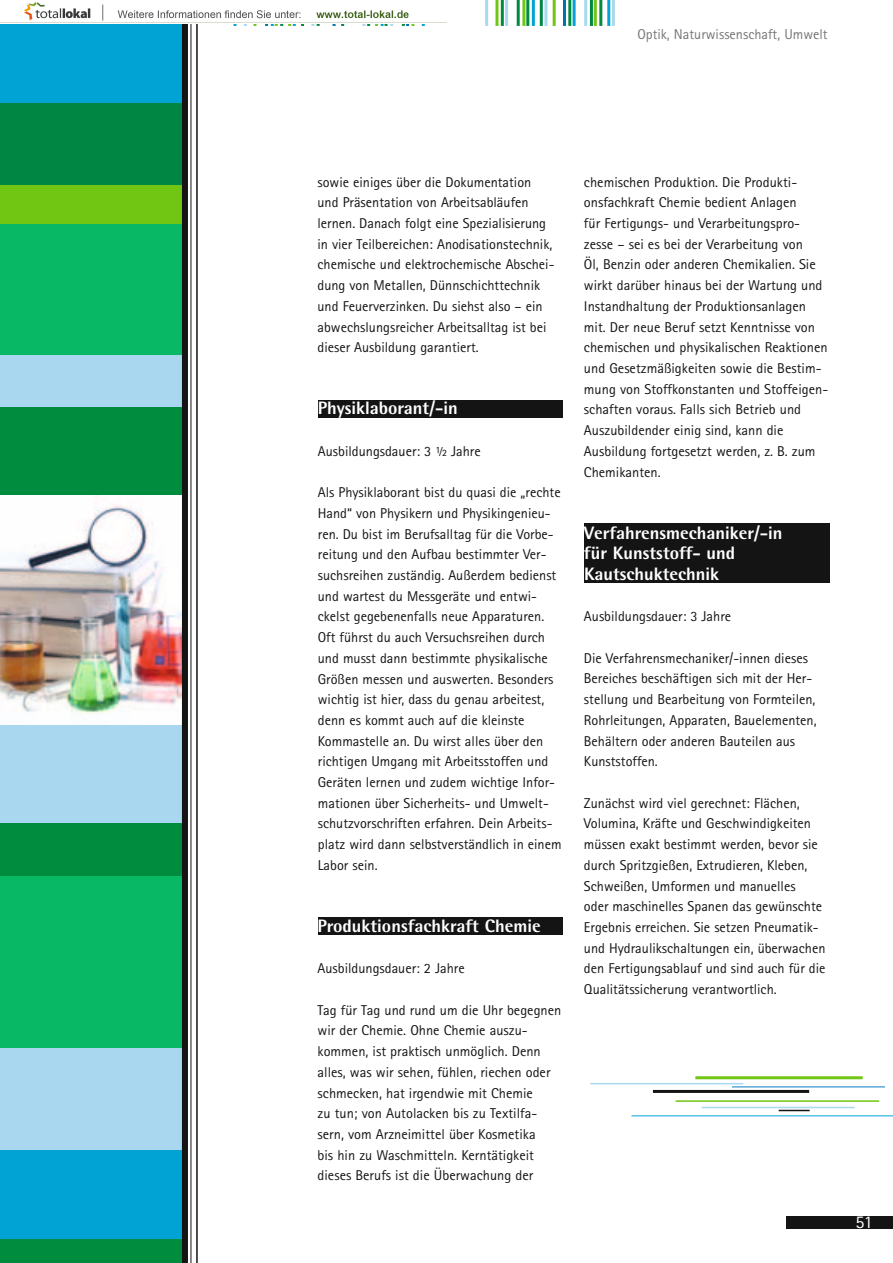
<style>
.page{position:relative;width:893px;height:1263px;background:#fff}
.page>*{position:absolute;margin:0;border:0;box-sizing:border-box;transform-origin:0 0}
.t1{font:800 18px/20.7px "Rotis Semi Sans";color:#fff}
.t2{font:18px "Rotis Sans Serif";color:#fff}
.t3{font:14.25px/20.7px "Rotis Sans Serif";color:#131413}
.t4{font:14.25px "Rotis Sans Serif";color:#757574}
</style>
<div class="page">
<div style="left:787px;top:1216px;width:106px;height:13px;background:#131413"></div>
<div style="left:318px;top:917px;width:245px;height:17px;background:#131413"></div>
<div style="left:318px;top:401px;width:244px;height:17px;background:#131413"></div>
<div style="left:0;top:1233px;width:184px;height:30px;background:#008c3e"></div>
<div style="left:0;top:181px;width:184px;height:66px;background:#71c513"></div>
<div style="left:0;top:872px;width:184px;height:184px;background:#09b864"></div>
<div style="left:0;top:350px;width:184px;height:65px;background:#a8d7ef"></div>
<div style="left:0;top:96px;width:184px;height:89px;background:#008643"></div>
<div style="left:0;top:407px;width:184px;height:89px;background:#008c3e"></div>
<div style="left:0;top:224px;width:184px;height:131px;background:#09b864"></div>
<div style="left:0;top:0;width:184px;height:102px;background:#00a3d3"></div>
<div style="left:0;top:691px;width:184px;height:134px;background:#a8d7ef"></div>
<div style="left:0;top:823px;width:184px;height:53px;background:#008c3e"></div>
<div style="left:0;top:1048px;width:184px;height:140px;background:#a8d7ef"></div>
<div style="left:0;top:1150px;width:184px;height:88px;background:#00a3d3"></div>
<img style="left:0;top:505px;width:182px;height:220px">
<div style="left:182px;top:0;width:6px;height:1263px;background:#131413"></div>
<hr style="left:191px;top:0;width:1px;height:1263px;background:#131413">
<hr style="left:196px;top:0;width:2px;height:1263px;background:#131413">
<hr style="left:612px;top:0;width:3px;height:26px;background:#a8d9f0">
<hr style="left:607px;top:0;width:3px;height:26px;background:#00a3d3">
<hr style="left:599px;top:0;width:3px;height:26px;background:#008c3e">
<hr style="left:594px;top:0;width:3px;height:26px;background:#71c513">
<hr style="left:590px;top:0;width:3px;height:26px;background:#008643">
<hr style="left:584px;top:0;width:3px;height:26px;background:#a8d9f0">
<hr style="left:573px;top:0;width:3px;height:26px;background:#00a3d3">
<hr style="left:568px;top:0;width:3px;height:26px;background:#008c3e">
<hr style="left:563px;top:0;width:3px;height:26px;background:#0071a9">
<hr style="left:553px;top:0;width:3px;height:26px;background:#71c513">
<hr style="left:544px;top:0;width:3px;height:26px;background:#a8d9f0">
<hr style="left:540px;top:0;width:3px;height:26px;background:#008643">
<hr style="left:532px;top:0;width:3px;height:26px;background:#00a3d3">
<hr style="left:526px;top:0;width:3px;height:26px;background:#008c3e">
<hr style="left:522px;top:0;width:3px;height:26px;background:#71c513">
<hr style="left:517px;top:0;width:3px;height:26px;background:#008643">
<hr style="left:505px;top:0;width:3px;height:26px;background:#a8d9f0">
<hr style="left:501px;top:0;width:3px;height:26px;background:#008c3e">
<hr style="left:495px;top:0;width:3px;height:26px;background:#71c513">
<hr style="left:485px;top:0;width:3px;height:26px;background:#a8d9f0">
<hr style="left:362px;top:0;width:3px;height:26px;background:#a8d9f0">
<hr style="left:367px;top:0;width:3px;height:26px;background:#008643">
<hr style="left:375px;top:0;width:3px;height:26px;background:#71c513">
<hr style="left:381px;top:0;width:3px;height:26px;background:#00a3d3">
<hr style="left:384px;top:0;width:3px;height:26px;background:#008c3e">
<hr style="left:390px;top:0;width:3px;height:26px;background:#a8d9f0">
<hr style="left:402px;top:0;width:3px;height:26px;background:#008c3e">
<hr style="left:406px;top:0;width:3px;height:26px;background:#0071a9">
<hr style="left:411px;top:0;width:3px;height:26px;background:#71c513">
<hr style="left:422px;top:0;width:3px;height:26px;background:#00a3d3">
<hr style="left:341px;top:0;width:3px;height:26px;background:#008643">
<hr style="left:333px;top:0;width:3px;height:26px;background:#0071a9">
<hr style="left:317px;top:0;width:3px;height:26px;background:#008c3e">
<hr style="left:311px;top:0;width:3px;height:26px;background:#a8d9f0">
<hr style="left:301px;top:0;width:3px;height:26px;background:#008643">
<hr style="left:293px;top:0;width:3px;height:26px;background:#00a3d3">
<hr style="left:288px;top:0;width:3px;height:26px;background:#71c513">
<hr style="left:280px;top:0;width:3px;height:26px;background:#008643">
<hr style="left:275px;top:0;width:3px;height:26px;background:#71c513">
<hr style="left:271px;top:0;width:3px;height:26px;background:#00a3d3">
<hr style="left:265px;top:0;width:3px;height:26px;background:#0071a9">
<hr style="left:253px;top:0;width:3px;height:26px;background:#71c513">
<hr style="left:244px;top:0;width:3px;height:26px;background:#a8d9f0">
<hr style="left:234px;top:0;width:3px;height:26px;background:#00a3d3">
<div style="left:584px;top:523px;width:246px;height:60px;background:#131413"></div>
<hr style="left:631px;top:1115px;width:262px;height:1px;background:#00a3d3">
<hr style="left:695px;top:1076px;width:168px;height:3px;background:#71c513">
<hr style="left:732px;top:1086px;width:153px;height:1px;background:#5da9d6">
<hr style="left:590px;top:1083px;width:153px;height:1px;background:#a8d9f0">
<hr style="left:653px;top:1090px;width:156px;height:3px;background:#131413">
<hr style="left:676px;top:1100px;width:203px;height:2px;background:#71c513">
<hr style="left:702px;top:1107px;width:153px;height:1px;background:#a8d9f0">
<hr style="left:779px;top:1110px;width:31px;height:1px;background:#131413">
<img style="left:0;top:0;width:446px;height:24px">
<p class="t4" style="left:637px;top:26px;width:192px">Optik, Naturwissenschaft, Umwelt</p>
<p class="t3" style="left:317px;top:171px;width:238px">sowie einiges über die Dokumentation und Präsentation von Arbeitsabläufen lernen. Danach folgt eine Spezialisierung in vier Teilbereichen: Anodisationstechnik, chemische und elektrochemische Abschei&shy;dung von Metallen, Dünnschichttechnik und Feuerverzinken. Du siehst also – ein abwechslungsreicher Arbeitsalltag ist bei dieser Ausbildung garantiert.</p>
<p class="t3" style="left:584px;top:171px;width:245px">chemischen Produktion. Die Produkti&shy;onsfachkraft Chemie bedient Anlagen<br>für Fertigungs- und Verarbeitungspro&shy;zesse – sei es bei der Verarbeitung von<br>Öl, Benzin oder anderen Chemikalien. Sie wirkt darüber hinaus bei der Wartung und Instandhaltung der Produktionsanlagen mit. Der neue Beruf setzt Kenntnisse von chemischen und physikalischen Reaktionen und Gesetzmäßigkeiten sowie die Bestim&shy;mung von Stoffkonstanten und Stoffeigen&shy;schaften voraus. Falls sich Betrieb und Auszubildender einig sind, kann die Ausbildung fortgesetzt werden, z. B. zum Chemikanten.</p>
<p class="t1" style="left:318px;top:397px;width:141px">Physiklaborant/-in</p>
<p class="t3" style="left:318px;top:440px;width:164px">Ausbildungsdauer: 3 ½ Jahre</p>
<p class="t3" style="left:318px;top:482px;width:245px">Als Physiklaborant bist du quasi die „rechte Hand“ von Physikern und Physikingenieu&shy;ren. Du bist im Berufsalltag für die Vorbe&shy;reitung und den Aufbau bestimmter Ver&shy;suchsreihen zuständig. Außerdem bedienst und wartest du Messgeräte und entwi&shy;ckelst gegebenenfalls neue Apparaturen.<br>Oft führst du auch Versuchsreihen durch und musst dann bestimmte physikalische Größen messen und auswerten. Besonders wichtig ist hier, dass du genau arbeitest, denn es kommt auch auf die kleinste Kommastelle an. Du wirst alles über den richtigen Umgang mit Arbeitsstoffen und Geräten lernen und zudem wichtige Infor&shy;mationen über Sicherheits- und Umwelt&shy;schutzvorschriften erfahren. Dein Arbeits&shy;platz wird dann selbstverständlich in einem Labor sein.</p>
<p class="t1" style="left:584px;top:522px;width:200px">Verfahrensmechaniker/-in für Kunststoff- und<br>Kautschuktechnik</p>
<p class="t3" style="left:584px;top:606px;width:149px">Ausbildungsdauer: 3 Jahre</p>
<p class="t3" style="left:584px;top:647px;width:234px">Die Verfahrensmechaniker/-innen dieses Bereiches beschäftigen sich mit der Her&shy;stellung und Bearbeitung von Formteilen, Rohrleitungen, Apparaten, Bauelementen, Behältern oder anderen Bauteilen aus Kunststoffen.</p>
<p class="t3" style="left:584px;top:792px;width:243px">Zunächst wird viel gerechnet: Flächen, Volumina, Kräfte und Geschwindigkeiten müssen exakt bestimmt werden, bevor sie durch Spritzgießen, Extrudieren, Kleben, Schweißen, Umformen und manuelles<br>oder maschinelles Spanen das gewünschte Ergebnis erreichen. Sie setzen Pneumatik&shy;und Hydraulikschaltungen ein, überwachen den Fertigungsablauf und sind auch für die Qualitätssicherung verantwortlich.</p>
<p class="t1" style="left:318px;top:915px;width:225px">Produktionsfachkraft Chemie</p>
<p class="t3" style="left:318px;top:958px;width:149px">Ausbildungsdauer: 2 Jahre</p>
<p class="t3" style="left:318px;top:999px;width:245px">Tag für Tag und rund um die Uhr begegnen wir der Chemie. Ohne Chemie auszu&shy;kommen, ist praktisch unmöglich. Denn alles, was wir sehen, fühlen, riechen oder schmecken, hat irgendwie mit Chemie<br>zu tun; von Autolacken bis zu Textilfa&shy;sern, vom Arzneimittel über Kosmetika<br>bis hin zu Waschmitteln. Kerntätigkeit dieses Berufs ist die Überwachung der</p>
<p class="t2" style="left:855px;top:1211px;width:19px">51</p>
</div>
